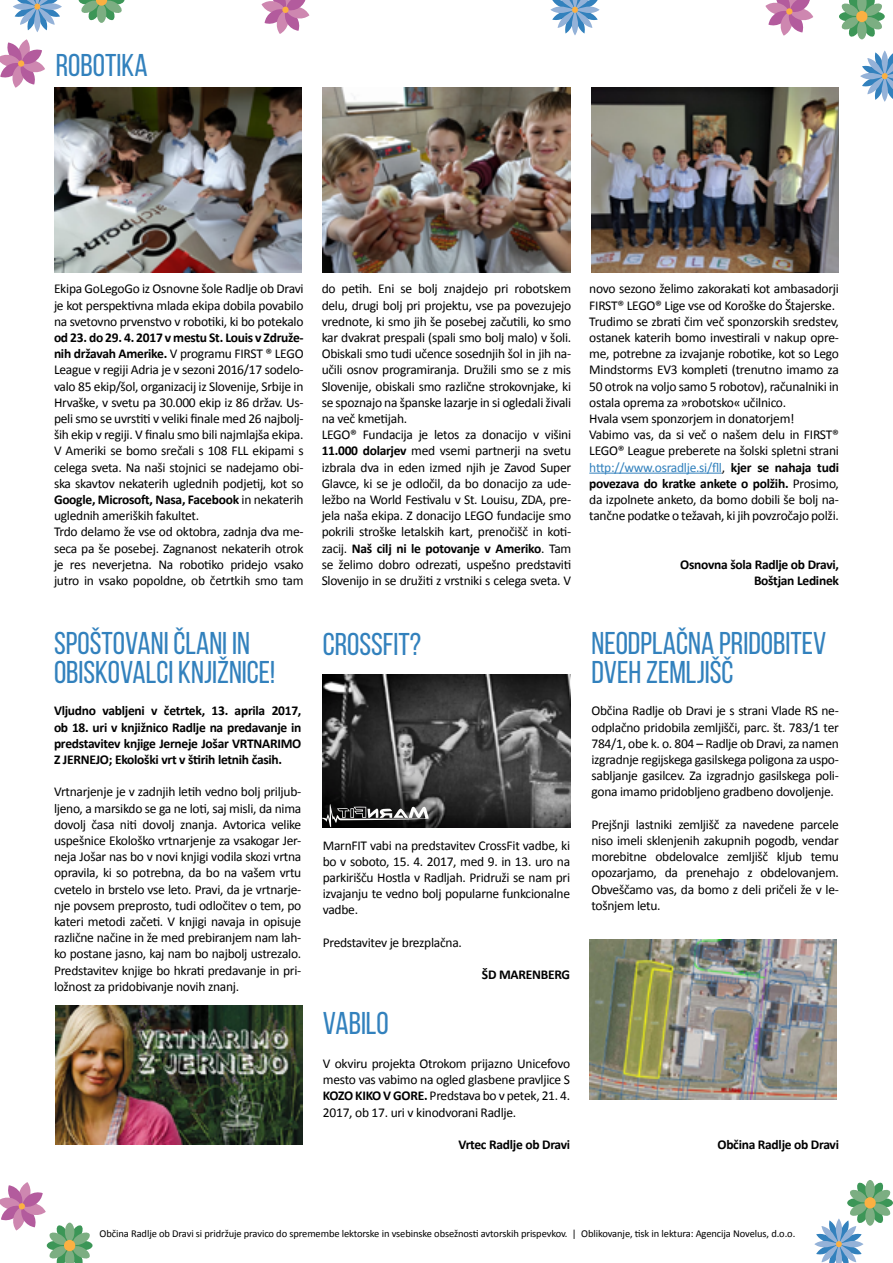
<style>
.page{position:relative;width:893px;height:1263px;background:#fff}
.page>*{position:absolute;margin:0;border:0;box-sizing:border-box;transform-origin:0 0}
.t1{font:31.5px/29px "Bebas Neue";color:#3281bd}
.t2{font:13.5px/16.2px "Calibri";letter-spacing:-.02em;color:#000;text-align:justify}
.t3{font:700 13.5px/16.2px "Calibri";letter-spacing:-.02em;color:#000;text-align:right}
.t4{font:10.5px "Calibri";letter-spacing:-.01em;color:#000}
.s1{font-weight:700}
.s2{color:#3281bd}
</style>
<div class="page">
<hr style="left:589px;top:473px;width:133px;height:1px;background:#3281bd">
<img style="left:323px;top:674px;width:247px;height:153px">
<svg style="left:323px;top:804px;width:106px;height:23px;background:#4b4b4a"></svg>
<svg style="left:350px;top:808px;width:4px;height:10px"></svg>
<img style="left:55px;top:1005px;width:248px;height:139px">
<img style="left:589px;top:940px;width:248px;height:159px">
<img style="left:54px;top:87px;width:247px;height:186px">
<img style="left:323px;top:87px;width:247px;height:186px">
<img style="left:591px;top:87px;width:248px;height:186px">
<svg style="left:814px;top:1182px;width:77px;height:81px"></svg>
<div style="left:864px;top:1197px;width:12px;height:11px;background:#fbb042;border-radius:50%"></div>
<svg style="left:0;top:1182px;width:91px;height:81px"></svg>
<div style="left:18px;top:1203px;width:7px;height:7px;background:#fbb042;border-radius:3px"></div>
<svg style="left:13px;top:0;width:49px;height:32px"></svg>
<svg style="left:841px;top:0;width:42px;height:38px"></svg>
<div style="left:856px;top:11px;width:11px;height:11px;background:#fbb042;border-radius:50%"></div>
<svg style="left:79px;top:0;width:45px;height:21px"></svg>
<svg style="left:0;top:39px;width:45px;height:49px"></svg>
<div style="left:18px;top:60px;width:7px;height:7px;background:#fbb042;border-radius:3px"></div>
<svg style="left:765px;top:0;width:48px;height:36px"></svg>
<div style="left:786px;top:8px;width:7px;height:7px;background:#fbb042;border-radius:3px"></div>
<svg style="left:860px;top:50px;width:33px;height:52px"></svg>
<svg style="left:550px;top:0;width:50px;height:35px"></svg>
<svg style="left:261px;top:0;width:48px;height:34px"></svg>
<div style="left:282px;top:6px;width:7px;height:7px;background:#fbb042;border-radius:3px"></div>
<h1 class="t1" style="left:56px;top:50px;width:93px">ROBOTIKA</h1>
<p class="t2" style="left:54px;top:280px;width:251px">Ekipa GoLegoGo iz Osnovne šole Radlje ob Dravi je kot perspektivna mlada ekipa dobila povabilo na svetovno prvenstvo v robotiki, ki bo potekalo</p>
<p class="t2" style="left:54px;top:329px;width:251px;text-align:left"><span class="s1">od 23. do 29. 4. 2017 v mestu St. Louis v Združe&shy;nih državah Amerike.</span> V programu FIRST ® LEGO League v regiji Adria je v sezoni 2016/17 sodelo&shy;valo 85 ekip/šol, organizacij iz Slovenije, Srbije in Hrvaške, v svetu pa 30.000 ekip iz 86 držav. Us&shy;peli smo se uvrstiti v veliki finale med 26 najbolj&shy;ših ekip v regiji. V finalu smo bili najmlajša ekipa.<br>V Ameriki se bomo srečali s 108 FLL ekipami s celega sveta. Na naši stojnici se nadejamo obi&shy;ska skavtov nekaterih uglednih podjetij, kot so <span class="s1">Google, Microsoft, Nasa, Facebook</span> in nekaterih uglednih ameriških fakultet.<br>Trdo delamo že vse od oktobra, zadnja dva me&shy;seca pa še posebej. Zagnanost nekaterih otrok je res neverjetna. Na robotiko pridejo vsako jutro in vsako popoldne, ob četrtkih smo tam</p>
<h1 class="t1" style="left:54px;top:628px;width:223px">SPOŠTOVANI ČLANI IN<br>OBISKOVALCI KNJIŽNICE!</h1>
<p class="t3" style="left:54px;top:702px;width:249px;text-align:justify">Vljudno vabljeni v četrtek, 13. aprila 2017, ob 18. uri v knjižnico Radlje na predavanje in predstavitev knjige Jerneje Jošar VRTNARIMO Z JERNEJO; Ekološki vrt v štirih letnih časih.</p>
<p class="t2" style="left:54px;top:783px;width:249px">Vrtnarjenje je v zadnjih letih vedno bolj priljub&shy;ljeno, a marsikdo se ga ne loti, saj misli, da nima dovolj časa niti dovolj znanja. Avtorica velike uspešnice Ekološko vrtnarjenje za vsakogar Jer&shy;neja Jošar nas bo v novi knjigi vodila skozi vrtna opravila, ki so potrebna, da bo na vašem vrtu cvetelo in brstelo vse leto. Pravi, da je vrtnarje&shy;nje povsem preprosto, tudi odločitev o tem, po kateri metodi začeti. V knjigi navaja in opisuje različne načine in že med prebiranjem nam lah&shy;ko postane jasno, kaj nam bo najbolj ustrezalo.<br>Predstavitev knjige bo hkrati predavanje in pri&shy;ložnost za pridobivanje novih znanj.</p>
<p class="t2" style="left:322px;top:280px;width:251px;text-align:left">do petih. Eni se bolj znajdejo pri robotskem delu, drugi bolj pri projektu, vse pa povezujejo vrednote, ki smo jih še posebej začutili, ko smo kar dvakrat prespali (spali smo bolj malo) v šoli.<br>Obiskali smo tudi učence sosednjih šol in jih na&shy;učili osnov programiranja. Družili smo se z mis Slovenije, obiskali smo različne strokovnjake, ki se spoznajo na španske lazarje in si ogledali živali na več kmetijah.<br>LEGO® Fundacija je letos za donacijo v višini <span class="s1">11.000 dolarjev</span> med vsemi partnerji na svetu izbrala dva in eden izmed njih je Zavod Super Glavce, ki se je odločil, da bo donacijo za ude&shy;ležbo na World Festivalu v St. Louisu, ZDA, pre&shy;jela naša ekipa. Z donacijo LEGO fundacije smo pokrili stroške letalskih kart, prenočišč in koti&shy;zacij. <span class="s1">Naš cilj ni le potovanje v Ameriko</span>. Tam se želimo dobro odrezati, uspešno predstaviti Slovenijo in se družiti z vrstniki s celega sveta. V</p>
<p class="t2" style="left:589px;top:280px;width:251px;text-align:left">novo sezono želimo zakorakati kot ambasadorji FIRST® LEGO® Lige vse od Koroške do Štajerske.<br>Trudimo se zbrati čim več sponzorskih sredstev, ostanek katerih bomo investirali v nakup opre&shy;me, potrebne za izvajanje robotike, kot so Lego Mindstorms EV3 kompleti (trenutno imamo za 50 otrok na voljo samo 5 robotov), računalniki in ostala oprema za »robotsko« učilnico.<br>Hvala vsem sponzorjem in donatorjem!<br>Vabimo vas, da si več o našem delu in FIRST® LEGO® League preberete na šolski spletni strani <span class="s2">http://www.osradlje.si/fll</span>, <span class="s1">kjer se nahaja tudi povezava do kratke ankete o polžih.</span> Prosimo, da izpolnete anketo, da bomo dobili še bolj na&shy;tančne podatke o težavah, ki jih povzročajo polži.</p>
<p class="t3" style="left:680px;top:556px;width:160px">Osnovna šola Radlje ob Dravi,<br>Boštjan Ledinek</p>
<h1 class="t1" style="left:323px;top:629px;width:100px">CROSSFIT?</h1>
<p class="t2" style="left:323px;top:836px;width:249px">MarnFIT vabi na predstavitev CrossFit vadbe, ki bo v soboto, 15. 4. 2017, med 9. in 13. uro na parkirišču Hostla v Radljah. Pridruži se nam pri izvajanju te vedno bolj popularne funkcionalne vadbe.</p>
<p class="t2" style="left:323px;top:933px;width:141px">Predstavitev je brezplačna.</p>
<p class="t3" style="left:482px;top:966px;width:90px">ŠD MARENBERG</p>
<h1 class="t1" style="left:323px;top:1008px;width:67px">VABILO</h1>
<p class="t2" style="left:323px;top:1055px;width:249px">V okviru projekta Otrokom prijazno Unicefovo mesto vas vabimo na ogled glasbene pravljice S <span class="s1">KOZO KIKO V GORE.</span> Predstava bo v petek, 21. 4.<br>2017, ob 17. uri v kinodvorani Radlje.</p>
<p class="t3" style="left:458px;top:1136px;width:113px">Vrtec Radlje ob Dravi</p>
<h1 class="t1" style="left:591px;top:628px;width:236px">NEODPLAČNA PRIDOBITEV<br>DVEH ZEMLJIŠČ</h1>
<p class="t2" style="left:591px;top:702px;width:249px">Občina Radlje ob Dravi je s strani Vlade RS ne&shy;odplačno pridobila zemljišči, parc. št. 783/1 ter 784/1, obe k. o. 804 – Radlje ob Dravi, za namen izgradnje regijskega gasilskega poligona za uspo&shy;sabljanje gasilcev. Za izgradnjo gasilskega poli&shy;gona imamo pridobljeno gradbeno dovoljenje.</p>
<p class="t2" style="left:591px;top:815px;width:249px">Prejšnji lastniki zemljišč za navedene parcele niso imeli sklenjenih zakupnih pogodb, vendar morebitne obdelovalce zemljišč kljub temu opozarjamo, da prenehajo z obdelovanjem.<br>Obveščamo vas, da bomo z deli pričeli že v le&shy;tošnjem letu.</p>
<p class="t3" style="left:717px;top:1136px;width:123px">Občina Radlje ob Dravi</p>
<p class="t4" style="left:100px;top:1226px;width:697px">Občina Radlje ob Dravi si pridržuje pravico do spremembe lektorske in vsebinske obsežnosti avtorskih prispevkov. | Oblikovanje, tisk in lektura: Agencija Novelus, d.o.o.</p>
</div>
